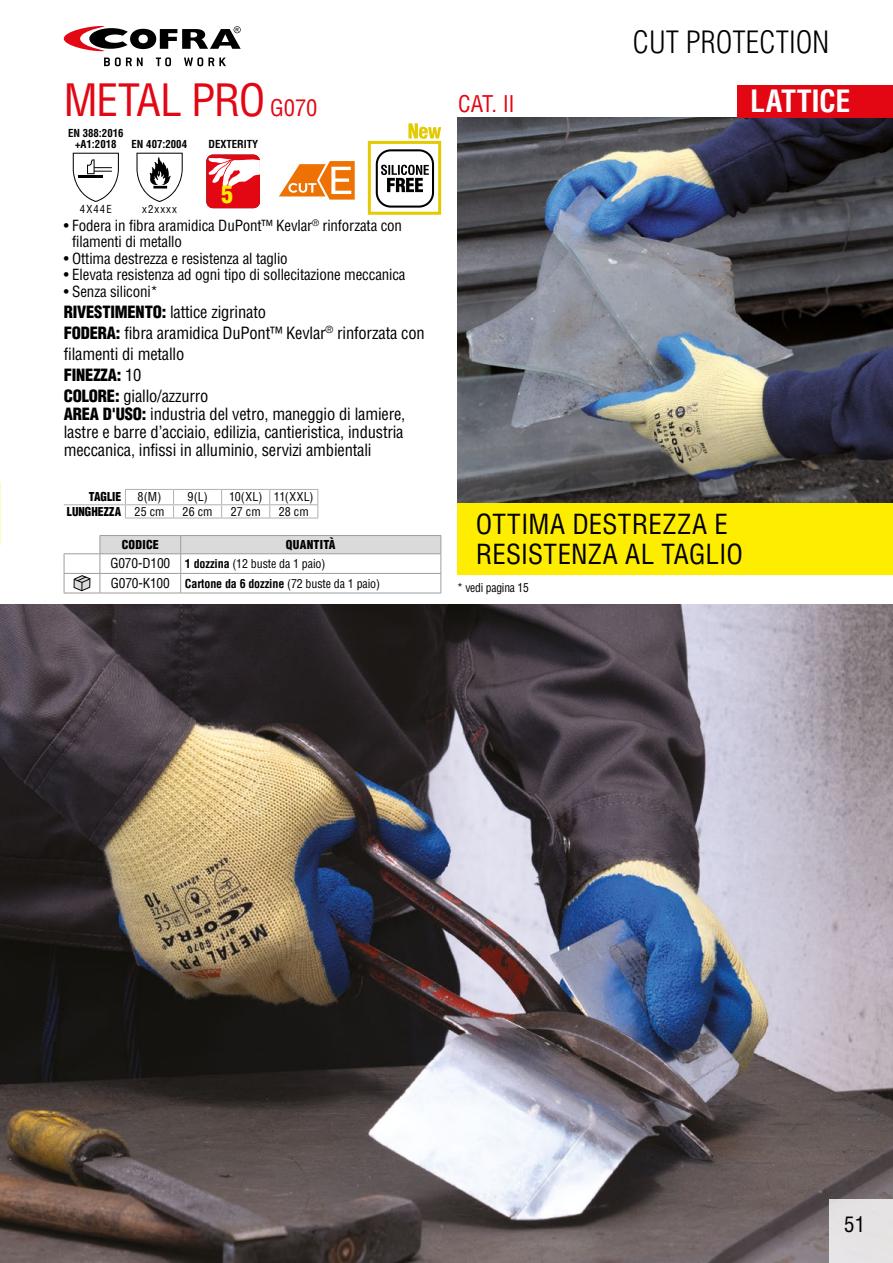
<style>
.page{position:relative;width:893px;height:1263px;background:#fff}
.page>*{position:absolute;margin:0;border:0;box-sizing:border-box;transform-origin:0 0}
.t1{font:condensed 43.5px "Helvetica LT Std";letter-spacing:-.03em;color:#e30613}
.t2{font:300 condensed 30px "Helvetica LT Std";color:#000}
.t3{font:700 condensed 30px "Helvetica LT Std";letter-spacing:-.01em;color:#fff}
.t4{font:condensed 27px/30px "Helvetica LT Std";letter-spacing:.005em;color:#000}
.t5{font:900 condensed 23.85px "Helvetica LT Std";color:#ffed00}
.t6{font:condensed 22.5px "Helvetica LT Std";color:#e30613}
.t7{font:condensed 21px "Helvetica LT Std";color:#000}
.t8{font:condensed 16.5px/21px "Helvetica LT Std";letter-spacing:-.01em;color:#000}
.t9{font:condensed 15px/16.5px "Helvetica LT Std";letter-spacing:-.01em;color:#000}
.t10{font:condensed 12px/19.2px "Helvetica LT Std";letter-spacing:-.01em;color:#000}
.t11{font:900 condensed 12px "Helvetica LT Std";letter-spacing:.005em;color:#000}
.t12{font:700 condensed 10.8px/10.5px "Helvetica LT Std";color:#000;text-align:center}
.t13{font:condensed 10.8px "Helvetica LT Std";letter-spacing:.1em;color:#000}
.s1{font-size:22.5px}
.s2{font-weight:900}
.s3{font-weight:400}
.s4{font-size:13.35px}
.s5{font-weight:700}
</style>
<div class="page">
<svg style="left:104px;top:57px;width:39px;height:9px"></svg>
<svg style="left:156px;top:57px;width:15px;height:9px"></svg>
<svg style="left:184px;top:57px;width:42px;height:9px"></svg>
<svg style="left:64px;top:26px;width:177px;height:25px"></svg>
<img style="left:457px;top:118px;width:436px;height:385px">
<hr style="left:125px;top:489px;width:49px;height:1px;background:#b3b2b2">
<hr style="left:174px;top:489px;width:48px;height:1px;background:#b3b2b2">
<hr style="left:222px;top:489px;width:48px;height:1px;background:#b3b2b2">
<hr style="left:270px;top:489px;width:48px;height:1px;background:#b3b2b2">
<hr style="left:125px;top:504px;width:49px;height:1px;background:#b3b2b2">
<svg style="left:125px;top:490px;width:1px;height:27px"></svg>
<hr style="left:174px;top:504px;width:48px;height:1px;background:#b3b2b2">
<svg style="left:173px;top:490px;width:1px;height:27px"></svg>
<hr style="left:222px;top:504px;width:48px;height:1px;background:#b3b2b2">
<svg style="left:221px;top:490px;width:1px;height:27px"></svg>
<hr style="left:270px;top:504px;width:48px;height:1px;background:#b3b2b2">
<svg style="left:269px;top:490px;width:1px;height:27px"></svg>
<svg style="left:317px;top:490px;width:1px;height:27px"></svg>
<hr style="left:125px;top:517px;width:49px;height:1px;background:#b3b2b2">
<hr style="left:174px;top:517px;width:48px;height:1px;background:#b3b2b2">
<hr style="left:222px;top:517px;width:48px;height:1px;background:#b3b2b2">
<hr style="left:270px;top:517px;width:48px;height:1px;background:#b3b2b2">
<hr style="left:64px;top:504px;width:61px;height:1px;background:#b3b2b2">
<hr style="left:100px;top:593px;width:81px;height:1px;background:#9d9d9c">
<hr style="left:181px;top:593px;width:260px;height:1px;background:#9d9d9c">
<hr style="left:64px;top:553px;width:36px;height:1px;background:#9d9d9c">
<hr style="left:64px;top:573px;width:36px;height:1px;background:#9d9d9c">
<svg style="left:100px;top:535px;width:342px;height:58px"></svg>
<hr style="left:64px;top:593px;width:36px;height:1px;background:#9d9d9c">
<svg style="left:64px;top:554px;width:1px;height:39px"></svg>
<svg style="left:73px;top:575px;width:18px;height:17px"></svg>
<div style="left:457px;top:503px;width:436px;height:72px;background:#ffed00"></div>
<svg style="left:206px;top:154px;width:54px;height:55px"></svg>
<svg style="left:279px;top:161px;width:76px;height:39px"></svg>
<svg style="left:136px;top:153px;width:47px;height:49px"></svg>
<img style="left:0;top:604px;width:893px;height:659px">
<div style="left:829px;top:1199px;width:64px;height:64px;background:#e5e3e4"></div>
<svg style="left:73px;top:153px;width:46px;height:49px"></svg>
<div style="left:737px;top:85px;width:156px;height:33px;background:#e30613"></div>
<div style="left:376px;top:149px;width:58px;height:59px;border:2px solid #000;border-radius:14px"></div>
<svg style="left:381px;top:165px;width:48px;height:27px"></svg>
<div style="left:368px;top:141px;width:73px;height:74px;border:3px solid #e4ca00"></div>
<svg style="left:408px;top:123px;width:33px;height:16px"></svg>
<h1 class="t1" style="left:64px;top:73px;width:255px">METAL PRO <span class="s1">G070</span></h1>
<p class="t12" style="left:68px;top:128px;width:57px">EN 388:2016 +A1:2018</p>
<p class="t12" style="left:132px;top:138px;width:57px">EN 407:2004</p>
<p class="t13" style="left:80px;top:202px;width:33px">4X44E</p>
<p class="t13" style="left:142px;top:202px;width:36px">x2xxxx</p>
<p class="t12" style="left:208px;top:138px;width:51px">DEXTERITY</p>
<h3 class="t5" style="left:221px;top:180px;width:13px">5</h3>
<p class="t9" style="left:72px;top:217px;width:331px;text-indent:-9px">• Fodera in fibra aramidica DuPont™ Kevlar<sup>®</sup> rinforzata con filamenti di metallo</p>
<p class="t9" style="left:64px;top:250px;width:225px">• Ottima destrezza e resistenza al taglio</p>
<p class="t9" style="left:64px;top:266px;width:343px">• Elevata resistenza ad ogni tipo di sollecitazione meccanica</p>
<p class="t9" style="left:64px;top:283px;width:96px">• Senza siliconi*</p>
<p class="t8" style="left:64px;top:301px;width:362px"><span class="s2">RIVESTIMENTO:</span> lattice zigrinato<br><span class="s2">FODERA:</span> fibra aramidica DuPont™ Kevlar<sup>®</sup> rinforzata con filamenti di metallo<br><span class="s2">FINEZZA:</span> 10<br><span class="s2">COLORE:</span> giallo/azzurro</p>
<p class="t8" style="left:64px;top:405px;width:343px;line-height:18px;text-align:justify"><span class="s2">AREA D'USO:</span> industria del vetro, maneggio di lamiere, lastre e barre d’acciaio, edilizia, cantieristica, industria meccanica, infissi in alluminio, servizi ambientali</p>
<p class="t11" style="left:89px;top:489px;width:34px">TAGLIE</p>
<p class="t10" style="left:138px;top:487px;width:25px">8(M)</p>
<p class="t10" style="left:187px;top:487px;width:22px">9(L)</p>
<p class="t10" style="left:229px;top:487px;width:86px">10(XL) 11(XXL)</p>
<p class="t11" style="left:67px;top:504px;width:99px">LUNGHEZZA <span class="s3">25 cm</span></p>
<p class="t10" style="left:183px;top:502px;width:32px">26 cm</p>
<p class="t10" style="left:231px;top:502px;width:32px">27 cm</p>
<p class="t10" style="left:279px;top:502px;width:32px">28 cm</p>
<p class="t11" style="left:122px;top:537px;width:39px">CODICE</p>
<p class="t10" style="left:110px;top:535px;width:271px;text-indent:176px"><span class="s2">QUANTITÀ<br></span><span class="s4">G070-D100</span> <span class="s5">1 dozzina</span> (12 buste da 1 paio)<br><span class="s4">G070-K100</span> <span class="s5">Cartone da 6 dozzine</span> (72 buste da 1 paio)</p>
<h2 class="t2" style="left:632px;top:24px;width:198px">CUT PROTECTION</h2>
<h3 class="t6" style="left:458px;top:89px;width:58px">CAT. II</h3>
<h2 class="t3" style="left:750px;top:83px;width:102px">LATTICE</h2>
<h3 class="t4" style="left:476px;top:509px;width:269px">OTTIMA DESTREZZA E<br>RESISTENZA AL TAGLIO</h3>
<p class="t10" style="left:457px;top:578px;width:73px">* vedi pagina 15</p>
<p class="t7" style="left:844px;top:1211px;width:22px">51</p>
</div>
